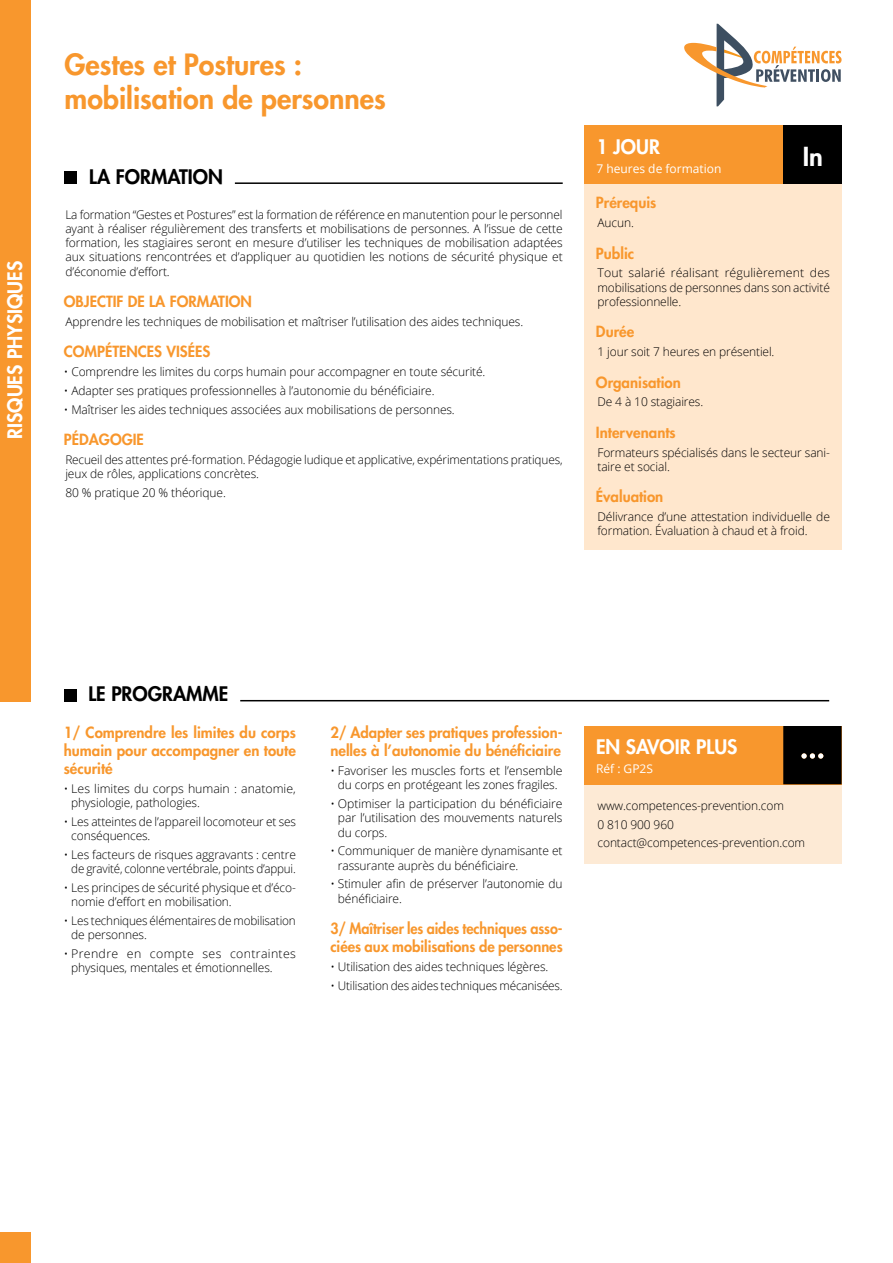
<style>
.page{position:relative;width:893px;height:1263px;background:#fff}
.page>*{position:absolute;margin:0;border:0;box-sizing:border-box;transform-origin:0 0}
.t1{font:800 28.5px/34.2px "Futura Std";color:#f8972d}
.t2{font:800 25.5px "Futura Std";color:#fff}
.t3{font:800 19.5px "Futura Std";color:#fff}
.t4{font:800 19.5px "Futura Std";color:#000}
.t5{font:800 15px/18px "Futura Std";color:#f8972d;text-align:justify}
.t6{font:800 15px/18px "Futura Std";color:#f8972d;scale:.96 1}
.t7{font:300 12px/14.2px "Open Sans";letter-spacing:-.01em;color:#000}
.t8{font:12px "Open Sans";color:#fff}
</style>
<div class="page">
<div style="left:0;top:0;width:31px;height:702px;background:#f8972d"></div>
<div style="left:0;top:1232px;width:31px;height:31px;background:#f8972d"></div>
<svg style="left:684px;top:24px;width:158px;height:82px"></svg>
<hr style="left:240px;top:700px;width:589px;height:1px;background:#000">
<hr style="left:235px;top:182px;width:328px;height:2px;background:#000">
<div style="left:64px;top:689px;width:13px;height:13px;background:#000"></div>
<div style="left:64px;top:171px;width:13px;height:13px;background:#000"></div>
<div style="left:584px;top:126px;width:258px;height:58px;background:#f8972d"></div>
<div style="left:784px;top:126px;width:58px;height:58px;background:#000"></div>
<div style="left:584px;top:184px;width:258px;height:366px;background:#ffe7cd"></div>
<div style="left:584px;top:781px;width:258px;height:83px;background:#fdead5"></div>
<div style="left:584px;top:726px;width:258px;height:58px;background:#f8972d"></div>
<div style="left:783px;top:726px;width:59px;height:58px;background:#000"></div>
<h3 class="t3" style="left:3px;top:439px;width:179px;rotate:-90deg">RISQUES PHYSIQUES</h3>
<h1 class="t1" style="left:64px;top:47px;width:323px">Gestes et Postures : mobilisation de personnes</h1>
<h3 class="t4" style="left:89px;top:164px;width:135px">LA FORMATION</h3>
<p class="t7" style="left:65px;top:207px;width:499px;text-align:justify">La formation “Gestes et Postures” est la formation de référence en manutention pour le personnel ayant à réaliser régulièrement des transferts et mobilisations de personnes. A l’issue de cette formation, les stagiaires seront en mesure d’utiliser les techniques de mobilisation adaptées aux situations rencontrées et d’appliquer au quotidien les notions de sécurité physique et d’économie d’effort.</p>
<p class="t5" style="left:64px;top:293px;width:190px">OBJECTIF DE LA FORMATION</p>
<p class="t7" style="left:65px;top:314px;width:459px">Apprendre les techniques de mobilisation et maîtriser l’utilisation des aides techniques.</p>
<p class="t5" style="left:64px;top:343px;width:148px">COMPÉTENCES VISÉES</p>
<p class="t7" style="left:64px;top:364px;width:423px">• Comprendre les limites du corps humain pour accompagner en toute sécurité.</p>
<p class="t7" style="left:64px;top:383px;width:372px">• Adapter ses pratiques professionnelles à l’autonomie du bénéficiaire.</p>
<p class="t7" style="left:64px;top:402px;width:392px">• Maîtriser les aides techniques associées aux mobilisations de personnes.</p>
<p class="t5" style="left:64px;top:431px;width:82px">PÉDAGOGIE</p>
<p class="t7" style="left:65px;top:452px;width:499px">Recueil des attentes pré-formation. Pédagogie ludique et applicative, expérimentations pratiques, jeux de rôles, applications concrètes.</p>
<p class="t7" style="left:65px;top:485px;width:162px">80 % pratique 20 % théorique.</p>
<h3 class="t3" style="left:596px;top:134px;width:65px">1 JOUR</h3>
<p class="t8" style="left:596px;top:161px;width:127px">7 heures de formation</p>
<p class="t5" style="left:596px;top:194px;width:62px">Prérequis</p>
<p class="t7" style="left:597px;top:215px;width:38px">Aucun.</p>
<p class="t5" style="left:596px;top:244px;width:40px">Public</p>
<p class="t7" style="left:597px;top:265px;width:234px;text-align:justify">Tout salarié réalisant régulièrement des mobilisations de personnes dans son activité professionnelle.</p>
<p class="t5" style="left:596px;top:323px;width:40px">Durée</p>
<p class="t7" style="left:597px;top:344px;width:178px">1 jour soit 7 heures en présentiel.</p>
<p class="t5" style="left:596px;top:373px;width:86px">Organisation</p>
<p class="t7" style="left:597px;top:394px;width:107px">De 4 à 10 stagiaires.</p>
<p class="t5" style="left:596px;top:423px;width:81px">Intervenants</p>
<p class="t7" style="left:597px;top:445px;width:234px">Formateurs spécialisés dans le secteur sani&shy;taire et social.</p>
<p class="t5" style="left:596px;top:488px;width:69px">Évaluation</p>
<p class="t7" style="left:597px;top:509px;width:234px">Délivrance d’une attestation individuelle de formation. Évaluation à chaud et à froid.</p>
<h2 class="t2" style="left:803px;top:140px;width:22px">In</h2>
<h3 class="t4" style="left:88px;top:682px;width:142px">LE PROGRAMME</h3>
<p class="t5" style="left:64px;top:724px;width:234px">1/ Comprendre les limites du corps humain pour accompagner en toute sécurité</p>
<p class="t7" style="left:71px;top:781px;width:226px;text-indent:-8px">• Les limites du corps humain : anatomie, physiologie, pathologies.</p>
<p class="t7" style="left:71px;top:814px;width:226px;text-indent:-8px">• Les atteintes de l’appareil locomoteur et ses conséquences.</p>
<p class="t7" style="left:64px;top:847px;width:234px;text-align:right">• Les facteurs de risques aggravants : centre de gravité, colonne vertébrale, points d’appui.</p>
<p class="t7" style="left:71px;top:880px;width:226px;text-indent:-8px">• Les principes de sécurité physique et d’éco&shy;nomie d’effort en mobilisation.</p>
<p class="t7" style="left:71px;top:913px;width:226px;text-indent:-8px">• Les techniques élémentaires de mobilisation de personnes.</p>
<p class="t7" style="left:71px;top:946px;width:226px;text-indent:-8px">• Prendre en compte ses contraintes physiques, mentales et émotionnelles.</p>
<p class="t5" style="left:330px;top:724px;width:234px">2/ Adapter ses pratiques profession&shy;nelles à l’autonomie du bénéficiaire</p>
<p class="t7" style="left:330px;top:763px;width:234px;text-align:center">• Favoriser les muscles forts et l’ensemble du corps en protégeant les zones fragiles.</p>
<p class="t7" style="left:338px;top:796px;width:226px;text-align:justify;text-indent:-8px">• Optimiser la participation du bénéficiaire par l’utilisation des mouvements naturels du corps.</p>
<p class="t7" style="left:338px;top:843px;width:226px;text-indent:-8px">• Communiquer de manière dynamisante et rassurante auprès du bénéficiaire.</p>
<p class="t7" style="left:338px;top:876px;width:226px;text-indent:-8px">• Stimuler afin de préserver l’autonomie du bénéficiaire.</p>
<p class="t6" style="left:330px;top:920px;width:243px">3/ Maîtriser les aides techniques asso&shy;ciées aux mobilisations de personnes</p>
<p class="t7" style="left:330px;top:959px;width:219px">• Utilisation des aides techniques légères.</p>
<p class="t7" style="left:330px;top:978px;width:234px">• Utilisation des aides techniques mécanisées.</p>
<h3 class="t3" style="left:596px;top:734px;width:143px">EN SAVOIR PLUS</h3>
<p class="t8" style="left:596px;top:761px;width:59px">Réf : GP2S</p>
<p class="t7" style="left:597px;top:796px;width:209px;line-height:18.8px">www.competences-prevention.com<br>0 810 900 960 contact@competences-prevention.com</p>
</div>
